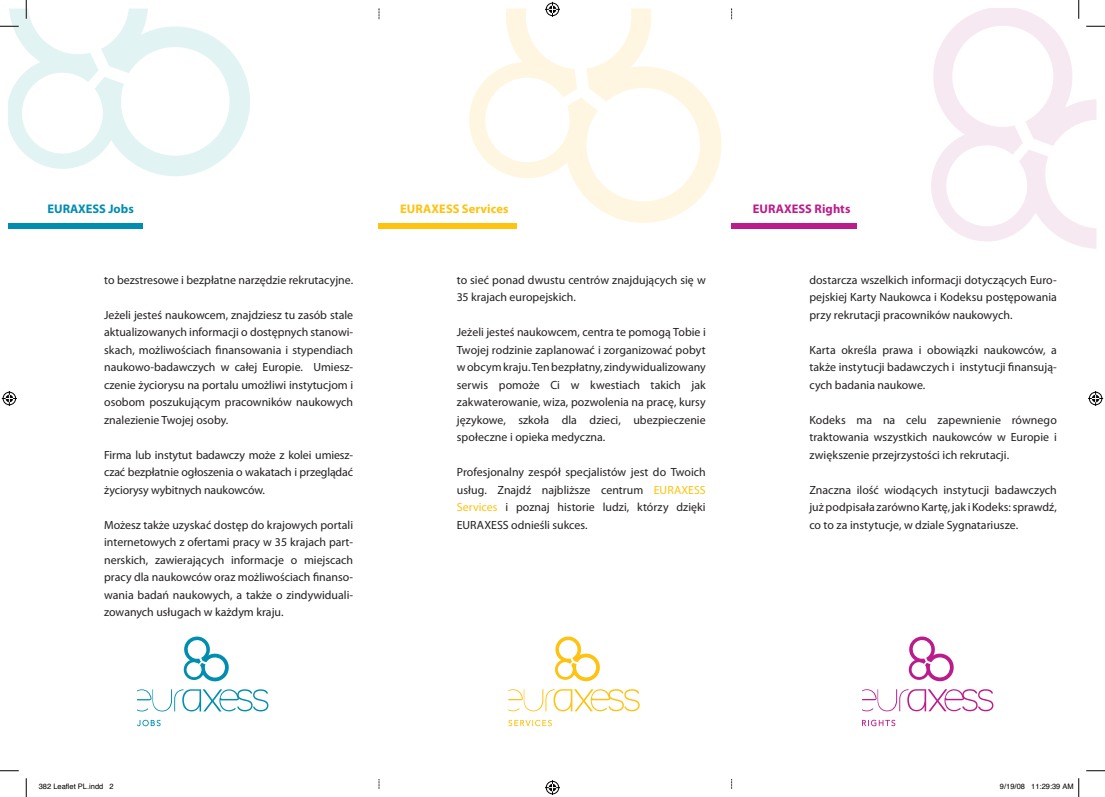
<style>
.page{position:relative;width:1105px;height:797px;background:#fff}
.page>*{position:absolute;margin:0;border:0;box-sizing:border-box;transform-origin:0 0}
.t1{font:700 12.5px "Myriad Pro";letter-spacing:.005em;color:#fec210}
.t2{font:700 12.5px "Myriad Pro";letter-spacing:.005em;color:#bb1c8b}
.t3{font:700 12.5px "Myriad Pro";color:#008db0}
.t4{font:11.88px/17.5px "Myriad Pro";color:#231f20;text-align:justify}
.t5{font:7.5px "Helvetica";color:#000}
.s1{color:#fec210}
</style>
<div class="page">
<div style="left:9px;top:223px;width:134px;height:5px;background:#008db0"></div>
<div style="left:379px;top:223px;width:138px;height:5px;background:#fec210"></div>
<div style="left:731px;top:223px;width:126px;height:5px;background:#bb1c8b"></div>
<svg style="left:555px;top:636px;width:45px;height:46px"></svg>
<svg style="left:508px;top:689px;width:132px;height:22px"></svg>
<svg style="left:508px;top:719px;width:44px;height:7px"></svg>
<svg style="left:908px;top:636px;width:46px;height:46px"></svg>
<svg style="left:862px;top:689px;width:131px;height:22px"></svg>
<svg style="left:862px;top:719px;width:33px;height:7px"></svg>
<svg style="left:183px;top:636px;width:46px;height:46px"></svg>
<svg style="left:137px;top:689px;width:131px;height:22px"></svg>
<svg style="left:137px;top:719px;width:24px;height:7px"></svg>
<svg style="left:0;top:770px;width:19px;height:1px"></svg>
<svg style="left:1086px;top:770px;width:19px;height:1px"></svg>
<svg style="left:0;top:0;width:250px;height:176px"></svg>
<svg style="left:25px;top:778px;width:2px;height:19px"></svg>
<svg style="left:931px;top:0;width:174px;height:249px"></svg>
<svg style="left:464px;top:2px;width:268px;height:227px"></svg>
<svg style="left:545px;top:780px;width:15px;height:15px"></svg>
<svg style="left:2px;top:391px;width:15px;height:15px"></svg>
<svg style="left:1088px;top:391px;width:15px;height:15px"></svg>
<svg style="left:1078px;top:778px;width:1px;height:19px"></svg>
<p class="t3" style="left:48px;top:200px;width:88px">EURAXESS Jobs</p>
<p class="t4" style="left:104px;top:271px;width:250px">to bezstresowe i bezpłatne narzędzie rekrutacyjne.</p>
<p class="t4" style="left:104px;top:306px;width:250px">Jeżeli jesteś naukowcem, znajdziesz tu zasób stale aktualizowanych informacji o dostępnych stanowi&shy;skach, możliwościach finansowania i stypendiach naukowo-badawczych w całej Europie. Umiesz&shy;czenie życiorysu na portalu umożliwi instytucjom i osobom poszukującym pracowników naukowych znalezienie Twojej osoby.</p>
<p class="t4" style="left:104px;top:446px;width:250px">Firma lub instytut badawczy może z kolei umiesz&shy;czać bezpłatnie ogłoszenia o wakatach i przeglądać życiorysy wybitnych naukowców.</p>
<p class="t4" style="left:104px;top:516px;width:250px">Możesz także uzyskać dostęp do krajowych portali internetowych z ofertami pracy w 35 krajach part&shy;nerskich, zawierających informacje o miejscach pracy dla naukowców oraz możliwościach finanso&shy;wania badań naukowych, a także o zindywiduali&shy;zowanych usługach w każdym kraju.</p>
<p class="t1" style="left:400px;top:200px;width:110px">EURAXESS Services</p>
<p class="t4" style="left:457px;top:271px;width:250px">to sieć ponad dwustu centrów znajdujących się w<br>35 krajach europejskich.</p>
<p class="t4" style="left:457px;top:323px;width:250px">Jeżeli jesteś naukowcem, centra te pomogą Tobie i Twojej rodzinie zaplanować i zorganizować pobyt w obcym kraju. Ten bezpłatny, zindywidualizowany serwis pomoże Ci w kwestiach takich jak zakwaterowanie, wiza, pozwolenia na pracę, kursy językowe, szkoła dla dzieci, ubezpieczenie społeczne i opieka medyczna.</p>
<p class="t4" style="left:457px;top:463px;width:250px">Profesjonalny zespół specjalistów jest do Twoich usług. Znajdź najbliższe centrum <span class="s1">EURAXESS Services</span> i poznaj historie ludzi, którzy dzięki EURAXESS odnieśli sukces.</p>
<p class="t2" style="left:753px;top:200px;width:99px">EURAXESS Rights</p>
<p class="t4" style="left:809px;top:271px;width:249px">dostarcza wszelkich informacji dotyczących Euro&shy;pejskiej Karty Naukowca i Kodeksu postępowania przy rekrutacji pracowników naukowych.</p>
<p class="t4" style="left:809px;top:341px;width:249px">Karta określa prawa i obowiązki naukowców, a także instytucji badawczych i instytucji finansują&shy;cych badania naukowe.</p>
<p class="t4" style="left:809px;top:411px;width:249px">Kodeks ma na celu zapewnienie równego traktowania wszystkich naukowców w Europie i zwiększenie przejrzystości ich rekrutacji.</p>
<p class="t4" style="left:809px;top:481px;width:249px">Znaczna ilość wiodących instytucji badawczych już podpisała zarówno Kartę, jak i Kodeks: sprawdź, co to za instytucje, w dziale Sygnatariusze.</p>
<p class="t5" style="left:39px;top:780px;width:77px">382 Leaflet PL.indd 2</p>
<p class="t5" style="left:1000px;top:780px;width:75px">9/19/08 11:29:39 AM</p>
</div>
